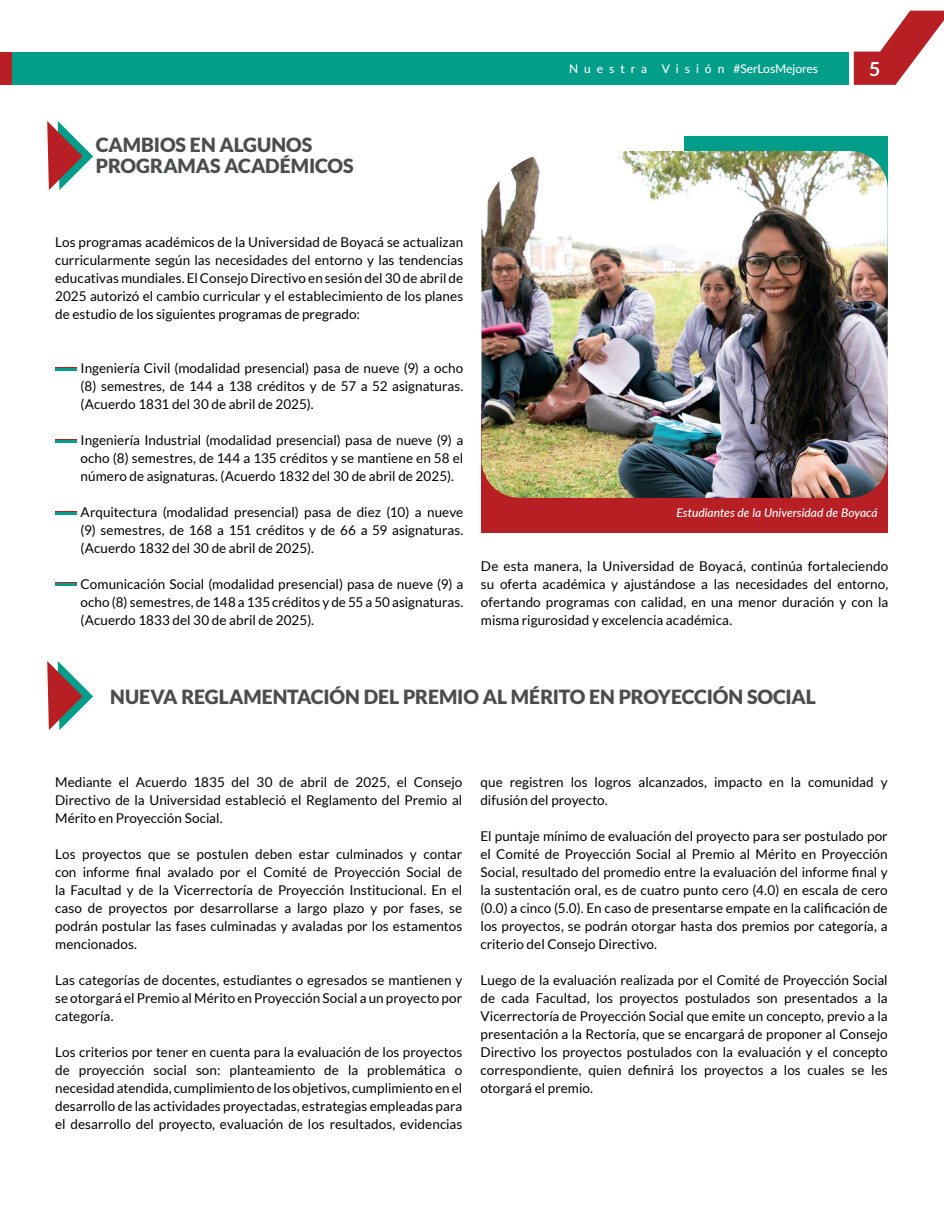
<style>
.page{position:relative;width:944px;height:1214px;background:#fff}
.page>*{position:absolute;margin:0;border:0;box-sizing:border-box;transform-origin:0 0}
.t1{font:900 19.5px/21px "Lato";letter-spacing:-.005em;color:#4b4c4d}
.t2{font:700 19.5px "Lato";color:#fff}
.t3{font:13.5px/18px "Lato";color:#000;text-align:justify}
.t4{font:italic 500 12px "Lato";color:#fff}
.t5{font:500 12px "Lato";letter-spacing:-.005em;color:#fff}
</style>
<div class="page">
<div style="left:0;top:53px;width:13px;height:32px;background:#b71f25"></div>
<svg style="left:853px;top:11px;width:91px;height:74px"></svg>
<div style="left:13px;top:53px;width:836px;height:32px;background:#039e8a"></div>
<svg style="left:47px;top:121px;width:46px;height:69px"></svg>
<div style="left:481px;top:405px;width:406px;height:128px;background:#b71f25"></div>
<div style="left:684px;top:137px;width:203px;height:170px;background:#039e8a"></div>
<img style="left:481px;top:151px;width:406px;height:347px">
<hr style="left:55px;top:367px;width:22px;height:2px;background:#b71f25">
<hr style="left:55px;top:439px;width:22px;height:3px;background:#b71f25">
<hr style="left:55px;top:511px;width:22px;height:2px;background:#b71f25">
<hr style="left:55px;top:582px;width:22px;height:3px;background:#b71f25">
<hr style="left:55px;top:368px;width:22px;height:3px;background:#039e8a">
<hr style="left:55px;top:440px;width:22px;height:3px;background:#039e8a">
<hr style="left:55px;top:512px;width:22px;height:2px;background:#039e8a">
<hr style="left:55px;top:583px;width:22px;height:3px;background:#039e8a">
<svg style="left:47px;top:661px;width:46px;height:69px"></svg>
<h1 class="t1" style="left:96px;top:134px;width:259px">CAMBIOS EN ALGUNOS<br>PROGRAMAS ACADÉMICOS</h1>
<p class="t5" style="left:569px;top:60px;width:250px">N u e s t r a V i s i ó n #SerLosMejores</p>
<h1 class="t2" style="left:869px;top:57px;width:13px">5</h1>
<p class="t3" style="left:55px;top:233px;width:409px">Los programas académicos de la Universidad de Boyacá se actualizan curricularmente según las necesidades del entorno y las tendencias educativas mundiales. El Consejo Directivo en sesión del 30 de abril de 2025 autorizó el cambio curricular y el establecimiento de los planes de estudio de los siguientes programas de pregrado:</p>
<p class="t3" style="left:81px;top:359px;width:384px">Ingeniería Civil (modalidad presencial) pasa de nueve (9) a ocho (8) semestres, de 144 a 138 créditos y de 57 a 52 asignaturas. (Acuerdo 1831 del 30 de abril de 2025).</p>
<p class="t3" style="left:81px;top:431px;width:384px">Ingeniería Industrial (modalidad presencial) pasa de nueve (9) a ocho (8) semestres, de 144 a 135 créditos y se mantiene en 58 el número de asignaturas. (Acuerdo 1832 del 30 de abril de 2025).</p>
<p class="t3" style="left:81px;top:503px;width:384px">Arquitectura (modalidad presencial) pasa de diez (10) a nueve (9) semestres, de 168 a 151 créditos y de 66 a 59 asignaturas. (Acuerdo 1832 del 30 de abril de 2025).</p>
<p class="t3" style="left:81px;top:575px;width:384px">Comunicación Social (modalidad presencial) pasa de nueve (9) a ocho (8) semestres, de 148 a 135 créditos y de 55 a 50 asignaturas. (Acuerdo 1833 del 30 de abril de 2025).</p>
<p class="t4" style="left:676px;top:504px;width:203px">Estudiantes de la Universidad de Boyacá</p>
<p class="t3" style="left:481px;top:557px;width:409px">De esta manera, la Universidad de Boyacá, continúa fortaleciendo su oferta académica y ajustándose a las necesidades del entorno, ofertando programas con calidad, en una menor duración y con la misma rigurosidad y excelencia académica.</p>
<h1 class="t1" style="left:110px;top:686px;width:707px">NUEVA REGLAMENTACIÓN DEL PREMIO AL MÉRITO EN PROYECCIÓN SOCIAL</h1>
<p class="t3" style="left:55px;top:773px;width:409px">Mediante el Acuerdo 1835 del 30 de abril de 2025, el Consejo Directivo de la Universidad estableció el Reglamento del Premio al Mérito en Proyección Social.</p>
<p class="t3" style="left:55px;top:845px;width:409px">Los proyectos que se postulen deben estar culminados y contar con informe final avalado por el Comité de Proyección Social de la Facultad y de la Vicerrectoría de Proyección Institucional. En el caso de proyectos por desarrollarse a largo plazo y por fases, se podrán postular las fases culminadas y avaladas por los estamentos mencionados.</p>
<p class="t3" style="left:55px;top:971px;width:409px">Las categorías de docentes, estudiantes o egresados se mantienen y se otorgará el Premio al Mérito en Proyección Social a un proyecto por categoría.</p>
<p class="t3" style="left:55px;top:1043px;width:409px">Los criterios por tener en cuenta para la evaluación de los proyectos de proyección social son: planteamiento de la problemática o necesidad atendida, cumplimiento de los objetivos, cumplimiento en el desarrollo de las actividades proyectadas, estrategias empleadas para el desarrollo del proyecto, evaluación de los resultados, evidencias</p>
<p class="t3" style="left:480px;top:773px;width:409px">que registren los logros alcanzados, impacto en la comunidad y difusión del proyecto.</p>
<p class="t3" style="left:480px;top:827px;width:409px">El puntaje mínimo de evaluación del proyecto para ser postulado por el Comité de Proyección Social al Premio al Mérito en Proyección Social, resultado del promedio entre la evaluación del informe final y la sustentación oral, es de cuatro punto cero (4.0) en escala de cero (0.0) a cinco (5.0). En caso de presentarse empate en la calificación de los proyectos, se podrán otorgar hasta dos premios por categoría, a criterio del Consejo Directivo.</p>
<p class="t3" style="left:480px;top:971px;width:409px">Luego de la evaluación realizada por el Comité de Proyección Social de cada Facultad, los proyectos postulados son presentados a la Vicerrectoría de Proyección Social que emite un concepto, previo a la presentación a la Rectoría, que se encargará de proponer al Consejo Directivo los proyectos postulados con la evaluación y el concepto correspondiente, quien definirá los proyectos a los cuales se les otorgará el premio.</p>
</div>
